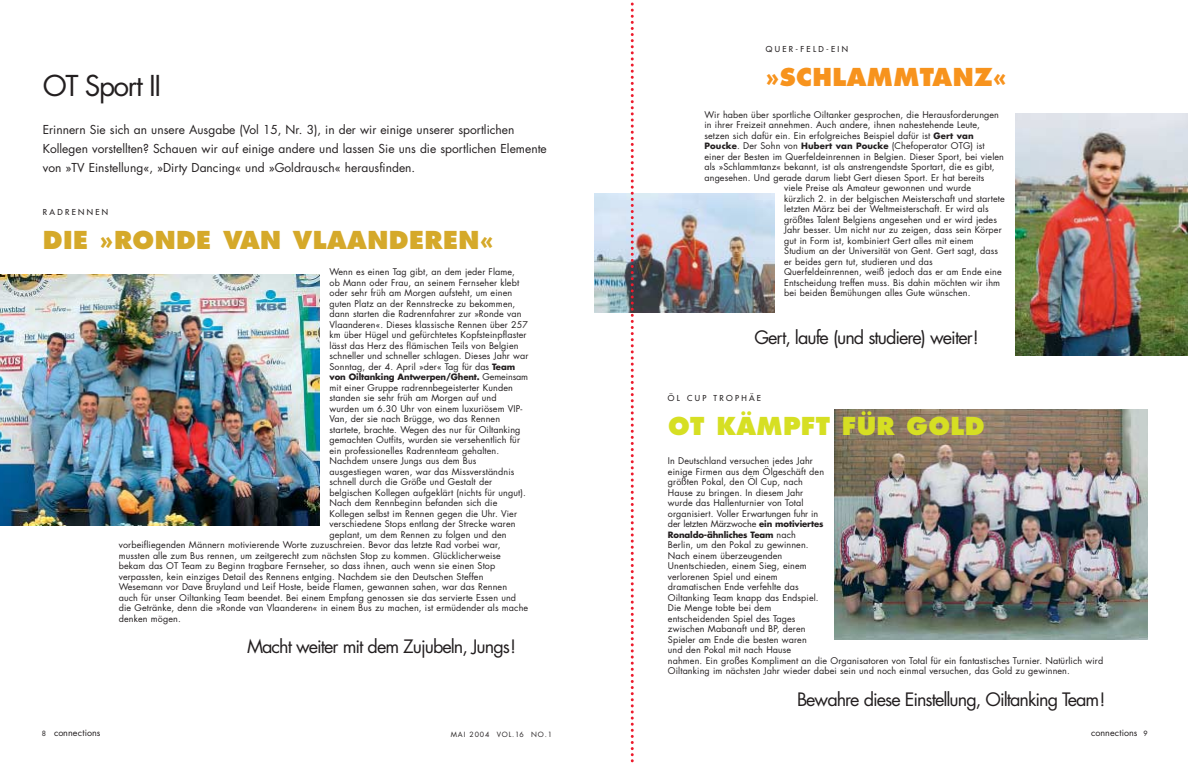
<style>
.page{position:relative;width:1188px;height:763px;background:#fff}
.page>*{position:absolute;margin:0;border:0;box-sizing:border-box;transform-origin:0 0}
.t1{font:28px "Futura";letter-spacing:-.055em;color:#231f20}
.t2{font:800 24px "Futura";letter-spacing:.015em;color:#d5a92a}
.t3{font:800 24px "Futura";letter-spacing:.015em;color:#d6df23}
.t4{font:800 24px "Futura";letter-spacing:.015em;color:#f7931d}
.t5{font:18px "Futura";letter-spacing:-.055em;color:#231f20}
.t6{font:12px/19px "Futura";color:#231f20}
.t7{font:9px/10.5px "Futura";letter-spacing:.01em;color:#231f20}
.t8{font:700 8.5px "Futura";letter-spacing:-.015em;color:#231f20}
.t9{font:8px "Futura";letter-spacing:.29em;color:#231f20}
.t10{font:7px "Futura";letter-spacing:.125em;color:#231f20}
.s1{font-weight:700;font-size:8.5px}
.s2{font-weight:400;font-size:9px}
.s3{font-size:7px}
</style>
<div class="page">
<img style="left:0;top:2px;width:1188px;height:761px">
<h1 class="t1" style="left:43px;top:73px;width:120px">OT Sport II</h1>
<p class="t6" style="left:43px;top:121px;width:505px">Erinnern Sie sich an unsere Ausgabe (Vol 15, Nr. 3), in der wir einige unserer sportlichen<br>Kollegen vorstellten? Schauen wir auf einige andere und lassen Sie uns die sportlichen Elemente von »TV Einstellung«, »Dirty Dancing« und »Goldrausch« herausfinden.</p>
<p class="t9" style="left:43px;top:208px;width:67px">RADRENNEN</p>
<h2 class="t2" style="left:43px;top:230px;width:452px">DIE »RONDE VAN VLAANDEREN«</h2>
<p class="t7" style="left:329px;top:267px;width:200px">Wenn es einen Tag gibt, an dem jeder Flame,<br>ob Mann oder Frau, an seinem Fernseher klebt oder sehr früh am Morgen aufsteht, um einen guten Platz an der Rennstrecke zu bekommen, dann starten die Radrennfahrer zur »Ronde van Vlaanderen«. Dieses klassische Rennen über 257 km über Hügel und gefürchtetes Kopfsteinpflaster lässt das Herz des flämischen Teils von Belgien schneller und schneller schlagen. Dieses Jahr war Sonntag, der 4. April »der« Tag für das <span class="s1">Team</span></p>
<p class="t8" style="left:329px;top:373px;width:200px">von Oiltanking Antwerpen/Ghent. <span class="s2">Gemeinsam</span></p>
<p class="t7" style="left:329px;top:383px;width:185px">mit einer Gruppe radrennbegeisterter Kunden</p>
<p class="t7" style="left:329px;top:393px;width:169px">standen sie sehr früh am Morgen auf und</p>
<p class="t7" style="left:329px;top:404px;width:194px">wurden um 6.30 Uhr von einem luxuriösem VIP-</p>
<p class="t7" style="left:329px;top:414px;width:172px">Van, der sie nach Brügge, wo das Rennen</p>
<p class="t7" style="left:329px;top:425px;width:192px">startete, brachte. Wegen des nur für Oiltanking</p>
<p class="t7" style="left:329px;top:435px;width:192px">gemachten Outfits, wurden sie versehentlich für</p>
<p class="t7" style="left:329px;top:446px;width:171px">ein professionelles Radrennteam gehalten.</p>
<p class="t7" style="left:329px;top:456px;width:148px">Nachdem unsere Jungs aus dem Bus</p>
<p class="t7" style="left:329px;top:467px;width:186px">ausgestiegen waren, war das Missverständnis</p>
<p class="t7" style="left:329px;top:477px;width:164px">schnell durch die Größe und Gestalt der</p>
<p class="t7" style="left:329px;top:488px;width:198px">belgischen Kollegen aufgeklärt (nichts für ungut).</p>
<p class="t7" style="left:329px;top:498px;width:169px">Nach dem Rennbeginn befanden sich die</p>
<p class="t7" style="left:329px;top:509px;width:189px">Kollegen selbst im Rennen gegen die Uhr. Vier</p>
<p class="t7" style="left:329px;top:519px;width:187px">verschiedene Stops entlang der Strecke waren</p>
<p class="t7" style="left:329px;top:530px;width:179px">geplant, um dem Rennen zu folgen und den</p>
<p class="t7" style="left:119px;top:540px;width:383px">vorbeifliegenden Männern motivierende Worte zuzuschreien. Bevor das letzte Rad vorbei war,</p>
<p class="t7" style="left:119px;top:551px;width:384px">mussten alle zum Bus rennen, um zeitgerecht zum nächsten Stop zu kommen. Glücklicherweise</p>
<p class="t7" style="left:119px;top:561px;width:378px">bekam das OT Team zu Beginn tragbare Fernseher, so dass ihnen, auch wenn sie einen Stop</p>
<p class="t7" style="left:119px;top:572px;width:366px">verpassten, kein einziges Detail des Rennens entging. Nachdem sie den Deutschen Steffen</p>
<p class="t7" style="left:119px;top:582px;width:390px">Wesemann vor Dave Bruyland und Leif Hoste, beide Flamen, gewannen sahen, war das Rennen</p>
<p class="t7" style="left:119px;top:593px;width:399px">auch für unser Oiltanking Team beendet. Bei einem Empfang genossen sie das servierte Essen und</p>
<p class="t7" style="left:119px;top:603px;width:411px">die Getränke, denn die »Ronde van Vlaanderen« in einem Bus zu machen, ist ermüdender als mache</p>
<p class="t7" style="left:119px;top:614px;width:64px">denken mögen.</p>
<h3 class="t5" style="left:247px;top:638px;width:271px">Macht weiter mit dem Zujubeln, Jungs!</h3>
<p class="t9" style="left:766px;top:45px;width:84px">QUER-FELD-EIN</p>
<h2 class="t4" style="left:766px;top:67px;width:242px">»SCHLAMMTANZ«</h2>
<p class="t7" style="left:704px;top:110px;width:296px">Wir haben über sportliche Oiltanker gesprochen, die Herausforderungen</p>
<p class="t7" style="left:704px;top:120px;width:277px">in ihrer Freizeit annehmen. Auch andere, ihnen nahestehende Leute,</p>
<p class="t7" style="left:704px;top:131px;width:271px">setzen sich dafür ein. Ein erfolgreiches Beispiel dafür ist <span class="s1">Gert van</span></p>
<p class="t7" style="left:704px;top:141px;width:282px"><span class="s1">Poucke</span>. Der Sohn von <span class="s1">Hubert van Poucke</span> (Chefoperator OTG) ist</p>
<p class="t7" style="left:704px;top:152px;width:301px">einer der Besten im Querfeldeinrennen in Belgien. Dieser Sport, bei vielen</p>
<p class="t7" style="left:704px;top:162px;width:292px">als »Schlammtanz« bekannt, ist als anstrengendste Sportart, die es gibt,</p>
<p class="t7" style="left:704px;top:173px;width:281px">angesehen. Und gerade darum liebt Gert diesen Sport. Er hat bereits</p>
<p class="t7" style="left:784px;top:183px;width:188px">viele Preise als Amateur gewonnen und wurde</p>
<p class="t7" style="left:784px;top:194px;width:222px">kürzlich 2. in der belgischen Meisterschaft und startete</p>
<p class="t7" style="left:784px;top:204px;width:206px">letzten März bei der Weltmeisterschaft. Er wird als</p>
<p class="t7" style="left:784px;top:215px;width:214px">größtes Talent Belgiens angesehen und er wird jedes</p>
<p class="t7" style="left:784px;top:225px;width:219px">Jahr besser. Um nicht nur zu zeigen, dass sein Körper</p>
<p class="t7" style="left:784px;top:236px;width:191px">gut in Form ist, kombiniert Gert alles mit einem</p>
<p class="t7" style="left:784px;top:246px;width:215px">Studium an der Universität von Gent. Gert sagt, dass</p>
<p class="t7" style="left:784px;top:257px;width:150px">er beides gern tut, studieren und das</p>
<p class="t7" style="left:784px;top:267px;width:219px">Querfeldeinrennen, weiß jedoch das er am Ende eine</p>
<p class="t7" style="left:784px;top:278px;width:217px">Entscheidung treffen muss. Bis dahin möchten wir ihm</p>
<p class="t7" style="left:784px;top:288px;width:188px">bei beiden Bemühungen alles Gute wünschen.</p>
<h3 class="t5" style="left:754px;top:328px;width:226px">Gert, laufe (und studiere) weiter!</h3>
<p class="t9" style="left:668px;top:393px;width:95px">ÖL CUP TROPHÄE</p>
<h2 class="t3" style="left:668px;top:415px;width:318px">OT KÄMPFT FÜR GOLD</h2>
<p class="t7" style="left:668px;top:456px;width:158px">In Deutschland versuchen jedes Jahr einige Firmen aus dem Ölgeschäft den größten Pokal, den Öl Cup, nach Hause zu bringen. In diesem Jahr wurde das Hallenturnier von Total organisiert. Voller Erwartungen fuhr in der letzten Märzwoche <span class="s1">ein motiviertes</span></p>
<p class="t8" style="left:668px;top:531px;width:129px">Ronaldo-ähnliches Team <span class="s2">nach</span></p>
<p class="t7" style="left:668px;top:540px;width:437px">Berlin, um den Pokal zu gewinnen.<br>Nach einem überzeugenden<br>Unentschieden, einem Sieg, einem<br>verlorenen Spiel und einem<br>dramatischen Ende verfehlte das<br>Oiltanking Team knapp das Endspiel.<br>Die Menge tobte bei dem<br>entscheidenden Spiel des Tages<br>zwischen Mabanaft und BP, deren<br>Spieler am Ende die besten waren<br>und den Pokal mit nach Hause<br>nahmen. Ein großes Kompliment an die Organisatoren von Total für ein fantastisches Turnier. Natürlich wird Oiltanking im nächsten Jahr wieder dabei sein und noch einmal versuchen, das Gold zu gewinnen.</p>
<h3 class="t5" style="left:797px;top:691px;width:310px">Bewahre diese Einstellung, Oiltanking Team!</h3>
<p class="t7" style="left:42px;top:728px;width:60px"><span class="s3">8</span> connections</p>
<p class="t10" style="left:451px;top:731px;width:103px">MAI 2004 VOL.16 NO.1</p>
<p class="t7" style="left:1091px;top:728px;width:58px">connections <span class="s3">9</span></p>
</div>
